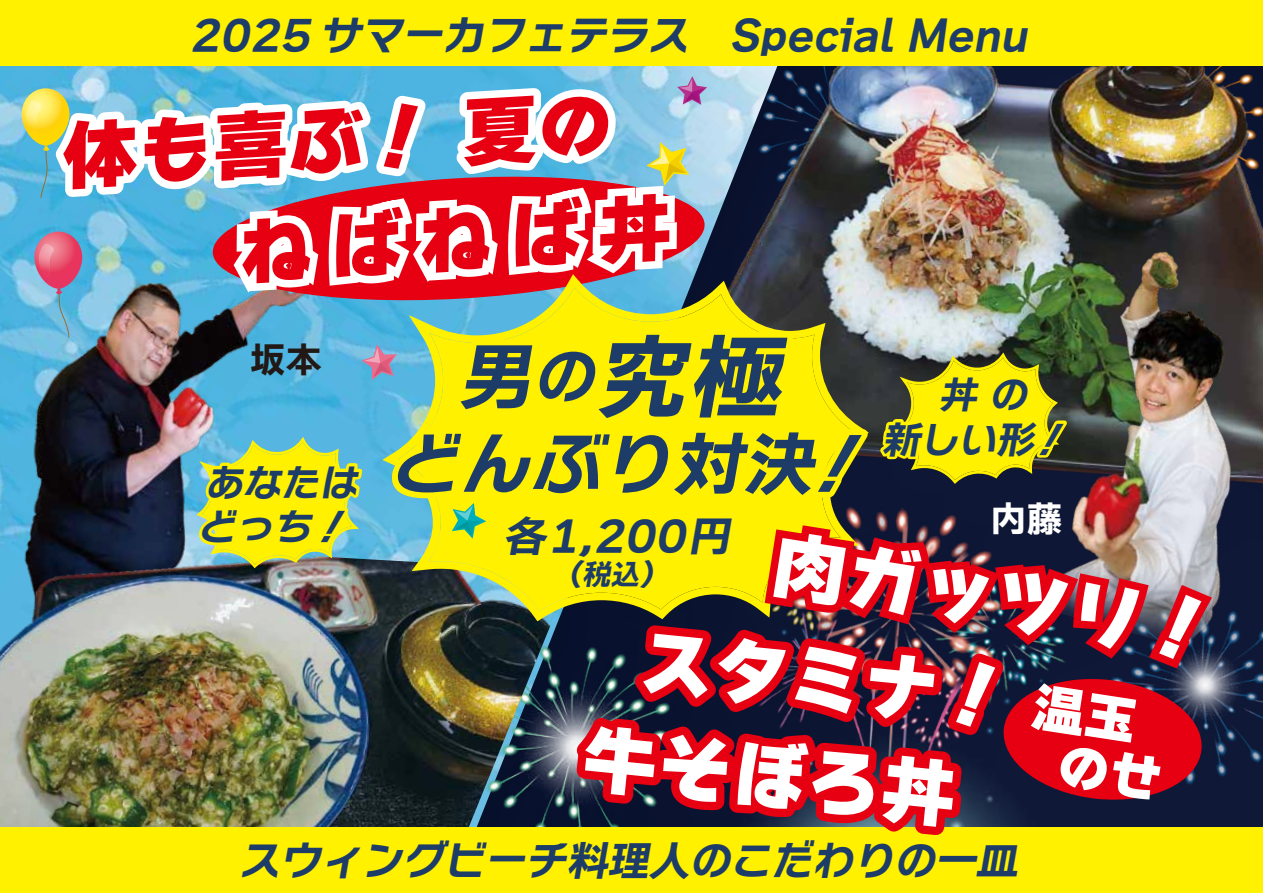
<style>
.page{position:relative;width:1263px;height:893px;background:#fff}
.page>*{position:absolute;margin:0;border:0;box-sizing:border-box;transform-origin:0 0}
.t1{font:italic 92.55px "Nitalago Ruika 06";color:#1d3c68}
.t2{font:75px/102.1px "Wanpaku Ruika 08";color:#fff}
.t3{font:74.7px/105.4px "Wanpaku Ruika 08";color:#e60012}
.t4{font:italic 69.9px "Nitalago Ruika 06";color:#1d3c68}
.t5{font:52.5px/53.8px "Wanpaku Ruika 08";color:#fff}
.t6{font:italic 42.45px "Nitalago Ruika 06";color:#1d3c68}
.t7{font:italic 42px "Nitalago Ruika 06";color:#1d3c68}
.t8{font:italic 41.4px "Nitalago Ruika 06";color:#1d3c68}
.t9{font:italic 38.4px/44.4px "Nitalago Ruika 06";color:#1d3c68}
.t10{font:36px "Nitalago Ruika 06";color:#221815}
.t11{font:36px "Nitalago Ruika 06";color:#fff}
.t12{font:italic 28.8px "Nitalago Ruika 06";color:#1d3c68}
.s1{font-size:72.9px}
.s2{font-size:62.1px}
</style>
<div class="page">
<img style="left:1222px;top:655px;width:41px;height:163px">
<img style="left:650px;top:65px;width:613px;height:165px">
<div style="left:0;top:0;width:1263px;height:65px;background:#fff100"></div>
<img style="left:0;top:185px;width:20px;height:353px">
<img style="left:1222px;top:230px;width:41px;height:425px">
<img style="left:0;top:538px;width:20px;height:290px">
<div style="left:0;top:828px;width:1263px;height:65px;background:#fff100"></div>
<img style="left:20px;top:76px;width:1202px;height:759px">
<p class="t7" style="left:189px;top:14px;width:889px">2025 サマーカフェテラス　Special Menu　</p>
<h3 class="t3" style="left:228px;top:93px;width:436px;text-indent:-171px;rotate:-3deg">体も喜ぶ！ 夏のねばねば丼</h3>
<p class="t10" style="left:250px;top:341px;width:73px">坂本</p>
<p class="t9" style="left:197px;top:460px;width:169px">あなたはどっち！</p>
<h1 class="t1" style="left:457px;top:330px;width:341px"><span class="s1">男</span><span class="s2">の</span>究極</h1>
<h3 class="t4" style="left:388px;top:428px;width:496px">どんぶり対決！</h3>
<p class="t6" style="left:502px;top:514px;width:237px">各1,200円</p>
<p class="t12" style="left:553px;top:560px;width:121px">（税込）</p>
<p class="t9" style="left:881px;top:372px;width:195px;text-align:center">丼 の<br>新しい形！</p>
<p class="t11" style="left:990px;top:501px;width:73px">内藤</p>
<h2 class="t2" style="left:781px;top:512px;width:451px;rotate:9deg">肉ガッツリ！</h2>
<h2 class="t2" style="left:599px;top:604px;width:423px;text-indent:47px;rotate:6deg">スタミナ！牛そぼろ丼</h2>
<p class="t5" style="left:1070px;top:684px;width:106px;text-indent:-33px;rotate:9deg">温玉のせ</p>
<p class="t8" style="left:238px;top:840px;width:788px">スウィングビーチ料理人のこだわりの一皿</p>
</div>
